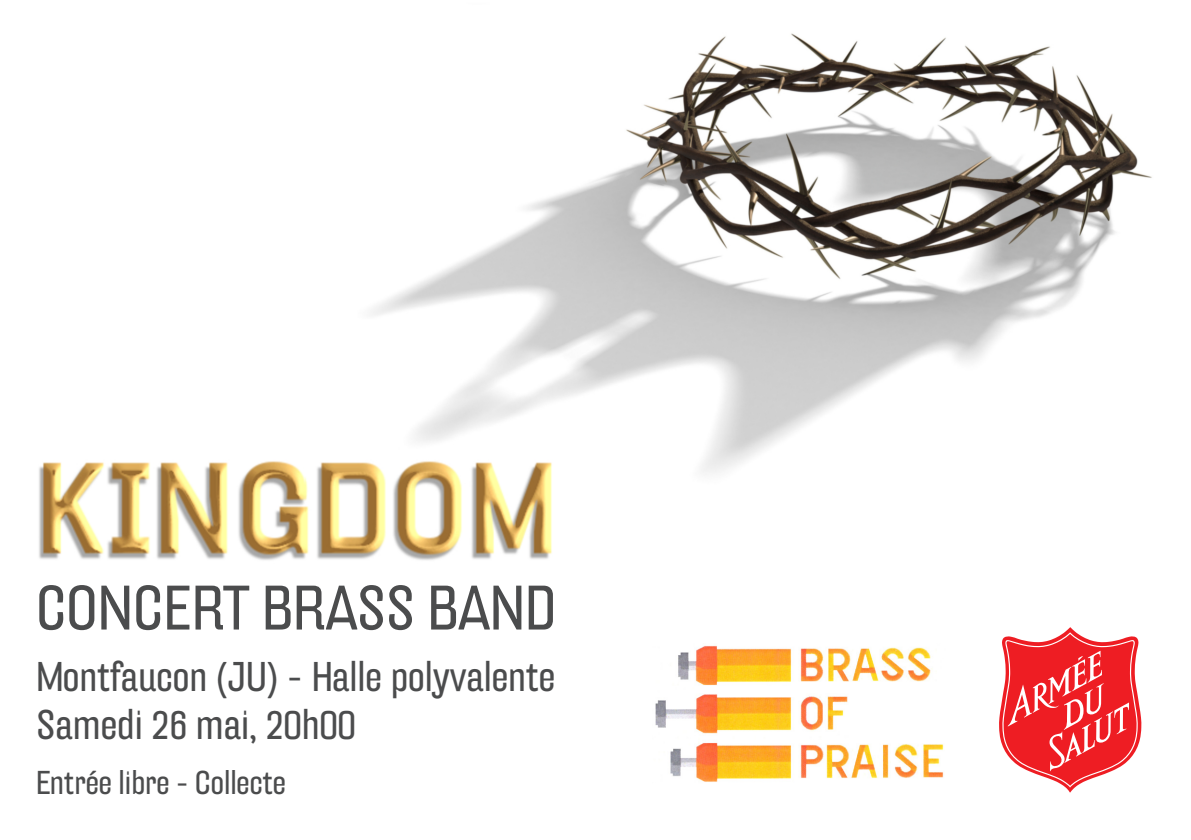
<style>
.page{position:relative;width:1191px;height:840px;background:#fff}
.page>*{position:absolute;margin:0;border:0;box-sizing:border-box;transform-origin:0 0}
.t1{font:60.8px "Hydra OT Extd";color:#4b4c4d}
.t2{font:40.2px "Hydra OT Extd";color:#4b4c4d}
.t3{font:32px "Hydra OT Extd";color:#4b4c4d}
</style>
<div class="page">
<img style="left:39px;top:33px;width:1113px;height:527px">
<svg style="left:999px;top:627px;width:142px;height:165px"></svg>
<img style="left:655px;top:645px;width:289px;height:137px">
<p class="t1" style="left:36px;top:572px;width:521px">CONCERT BRASS BAND</p>
<p class="t2" style="left:36px;top:653px;width:521px">Montfaucon (JU) - Halle polyvalente</p>
<p class="t2" style="left:36px;top:701px;width:321px">Samedi 26 mai, 20h00</p>
<p class="t3" style="left:36px;top:763px;width:251px">Entrée libre - Collecte</p>
</div>
